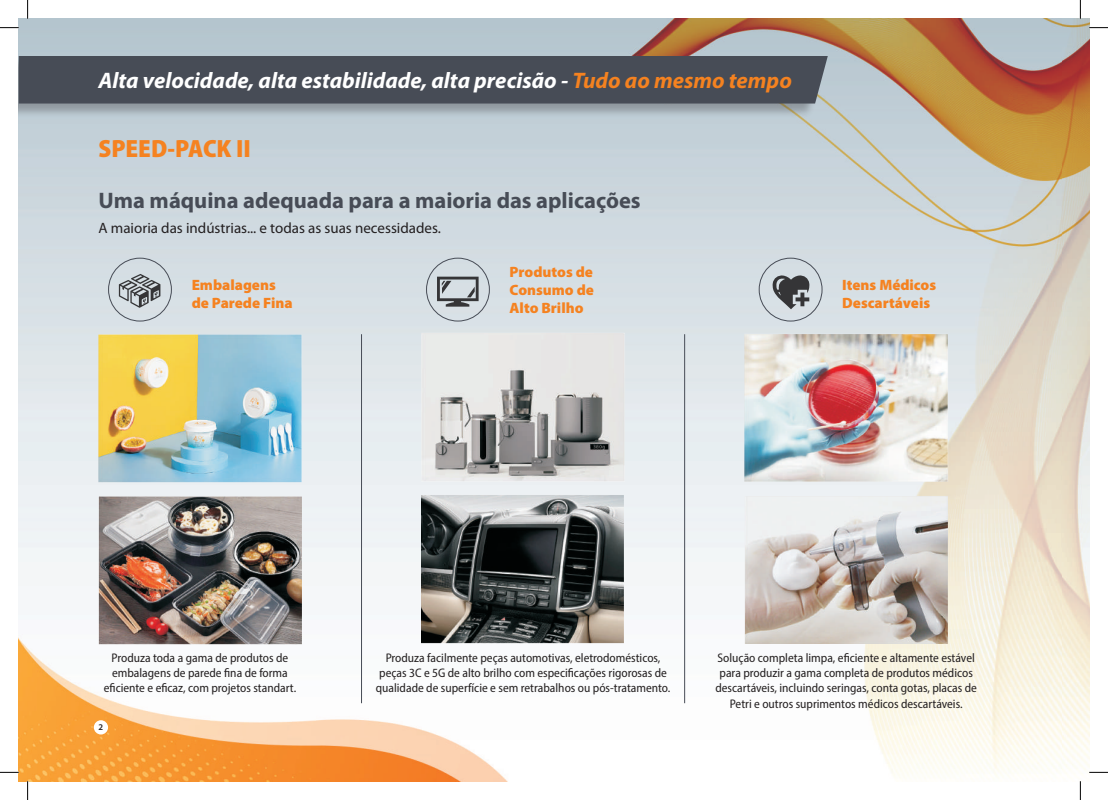
<style>
.page{position:relative;width:1108px;height:800px;background:#fff}
.page>*{position:absolute;margin:0;border:0;box-sizing:border-box;transform-origin:0 0}
.t1{font:900 semi-condensed 25px "Myriad Pro";color:#f58220}
.t2{font:italic 700 22.5px "Myriad Pro";color:#fff}
.t3{font:700 22.5px "Myriad Pro";color:#474c56}
.t4{font:900 15px/18px "Myriad Pro";color:#f58220}
.t5{font:15px "Myriad Pro";color:#231f20}
.t6{font:semi-condensed 12.5px/15px "Myriad Pro";color:#231f20;text-align:center}
.t7{font:600 8.75px "Myriad Pro";color:#231f20}
.s1{color:#f58220}
</style>
<div class="page">
<img style="left:19px;top:19px;width:1043px;height:762px">
<img style="left:1062px;top:19px;width:27px;height:755px">
<div style="left:94px;top:720px;width:14px;height:14px;background:#fff;border-radius:50%"></div>
<div style="left:19px;top:56px;width:807px;height:62px;background:#231f20;opacity:.3"></div>
<div style="left:18px;top:56px;width:809px;height:47px;background:#474c56"></div>
<div style="left:108px;top:257px;width:64px;height:64px;border:1px solid #474c56;border-radius:50%"></div>
<div style="left:426px;top:257px;width:64px;height:64px;border:1px solid #474c56;border-radius:50%"></div>
<div style="left:758px;top:257px;width:64px;height:64px;border:1px solid #474c56;border-radius:50%"></div>
<hr style="left:361px;top:334px;width:1px;height:369px;background:#474c56">
<hr style="left:684px;top:334px;width:1px;height:369px;background:#474c56">
<img style="left:98px;top:334px;width:213px;height:161px">
<img style="left:421px;top:327px;width:213px;height:161px">
<img style="left:421px;top:491px;width:202px;height:157px">
<img style="left:744px;top:321px;width:212px;height:160px">
<img style="left:744px;top:483px;width:203px;height:160px">
<img style="left:98px;top:496px;width:203px;height:161px">
<svg style="left:437px;top:276px;width:41px;height:30px"></svg>
<svg style="left:119px;top:274px;width:41px;height:34px"></svg>
<svg style="left:772px;top:275px;width:37px;height:34px"></svg>
<svg style="left:0;top:27px;width:19px;height:1px"></svg>
<svg style="left:1089px;top:27px;width:19px;height:1px"></svg>
<svg style="left:0;top:771px;width:19px;height:1px"></svg>
<svg style="left:1089px;top:771px;width:19px;height:1px"></svg>
<svg style="left:27px;top:0;width:1px;height:19px"></svg>
<svg style="left:27px;top:781px;width:1px;height:18px"></svg>
<svg style="left:1079px;top:0;width:2px;height:19px"></svg>
<svg style="left:1079px;top:781px;width:2px;height:18px"></svg>
<h2 class="t2" style="left:98px;top:66px;width:695px">Alta velocidade, alta estabilidade, alta precisão - <span class="s1">Tudo ao mesmo tempo</span></h2>
<h1 class="t1" style="left:98px;top:132px;width:154px">SPEED-PACK II</h1>
<h2 class="t3" style="left:98px;top:185px;width:544px">Uma máquina adequada para a maioria das aplicações</h2>
<p class="t5" style="left:98px;top:220px;width:344px">A maioria das indústrias... e todas as suas necessidades.</p>
<p class="t4" style="left:192px;top:276px;width:102px">Embalagens de Parede Fina</p>
<p class="t4" style="left:509px;top:262px;width:86px;text-align:justify">Produtos de Consumo de Alto Brilho</p>
<p class="t4" style="left:842px;top:276px;width:95px">Itens Médicos<br>Descartáveis</p>
<p class="t6" style="left:104px;top:650px;width:194px">Produza toda a gama de produtos de embalagens de parede fina de forma eficiente e eficaz, com projetos standart.</p>
<p class="t6" style="left:376px;top:650px;width:296px">Produza facilmente peças automotivas, eletrodomésticos, peças 3C e 5G de alto brilho com especificações rigorosas de qualidade de superfície e sem retrabalhos ou pós-tratamento.</p>
<p class="t6" style="left:715px;top:650px;width:263px">Solução completa limpa, eficiente e altamente estável para produzir a gama completa de produtos médicos descartáveis, incluindo seringas, conta gotas, placas de Petri e outros suprimentos médicos descartáveis.</p>
<p class="t7" style="left:99px;top:721px;width:6px">2</p>
</div>
